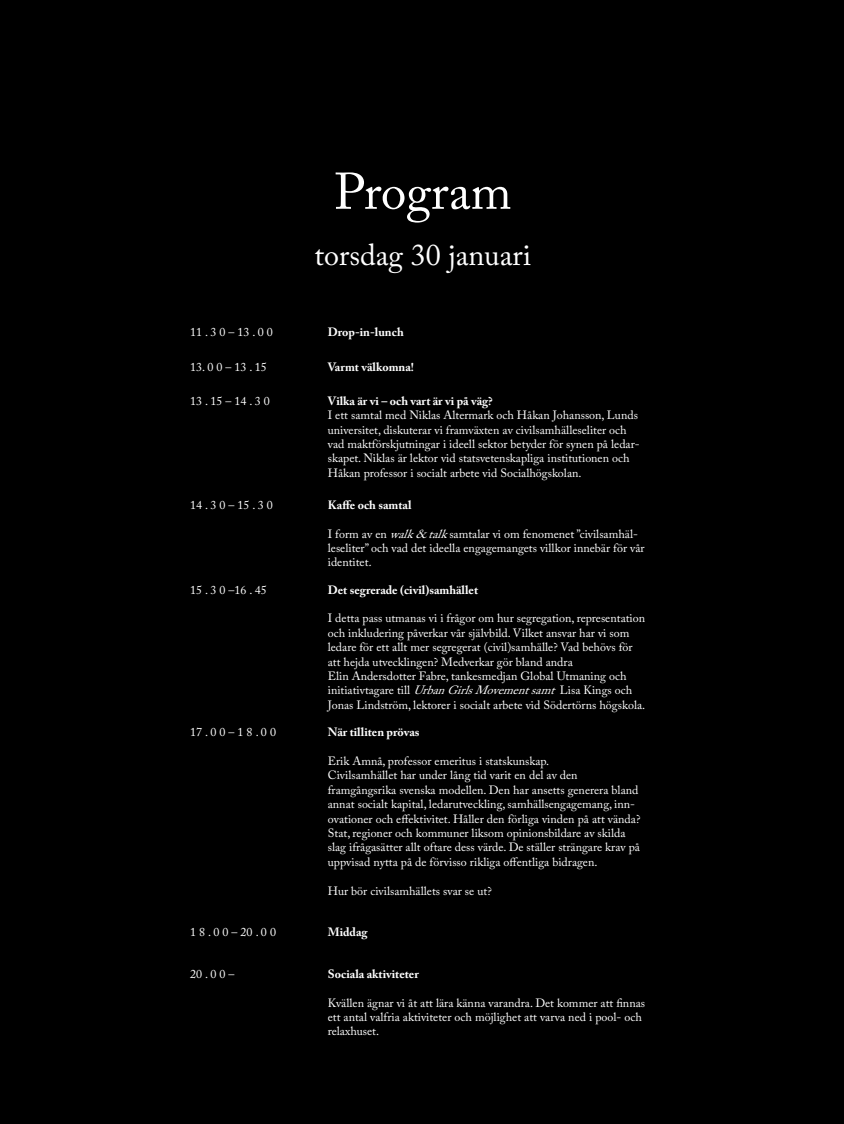
<style>
.page{position:relative;width:844px;height:1124px;background:#fff}
.page>*{position:absolute;margin:0;border:0;box-sizing:border-box;transform-origin:0 0}
.t1{font:51px "Adobe Caslon Pro";color:#fff}
.t2{font:30px "Adobe Caslon Pro";color:#fff}
.t3{font:12px/14.4px "Adobe Caslon Pro";color:#fff}
.t4{font:700 12px "Adobe Caslon Pro";color:#fff}
.s1{font-style:italic}
</style>
<div class="page">
<div style="left:0;top:0;width:843px;height:1124px;background:#000"></div>
<h1 class="t1" style="left:334px;top:161px;width:179px">Program</h1>
<h2 class="t2" style="left:314px;top:237px;width:218px">torsdag 30 januari</h2>
<p class="t3" style="left:190px;top:325px;width:84px">11 . 3 0 – 13 . 0 0</p>
<p class="t4" style="left:328px;top:325px;width:77px">Drop-in-lunch</p>
<p class="t3" style="left:190px;top:359px;width:78px">13. 0 0 – 13 . 15</p>
<p class="t4" style="left:328px;top:360px;width:88px">Varmt välkomna!</p>
<p class="t3" style="left:190px;top:393px;width:81px">13 . 15 – 14 . 3 0</p>
<p class="t4" style="left:328px;top:394px;width:166px">Vilka är vi – och vart är vi på väg?</p>
<p class="t3" style="left:328px;top:408px;width:313px">I ett samtal med Niklas Altermark och Håkan Johansson, Lunds universitet, diskuterar vi framväxten av civilsamhälleseliter och vad maktförskjutningar i ideell sektor betyder för synen på ledar&shy;skapet. Niklas är lektor vid statsvetenskapliga institutionen och Håkan professor i socialt arbete vid Socialhögskolan.</p>
<p class="t3" style="left:190px;top:497px;width:84px">14 . 3 0 – 15 . 3 0</p>
<p class="t4" style="left:328px;top:498px;width:85px">Kaffe och samtal</p>
<p class="t3" style="left:328px;top:526px;width:318px">I form av en <span class="s1">walk&amp;talk</span>samtalar vi om fenomenet ”civilsamhäl&shy;leseliter” och vad det ideella engagemangets villkor innebär för vår identitet<span class="s1">.</span></p>
<p class="t3" style="left:190px;top:582px;width:78px">15 . 3 0 –16 . 45</p>
<p class="t4" style="left:328px;top:582px;width:152px">Det segrerade (civil)samhället</p>
<p class="t3" style="left:328px;top:611px;width:319px">I detta pass utmanas vi i frågor om hur segregation, representation och inkludering påverkar vår självbild. Vilket ansvar har vi som ledare för ett allt mer segregerat (civil)samhälle? Vad behövs för att hejda utvecklingen? Medverkar gör bland andra<br>Elin Andersdotter Fabre, tankesmedjan Global Utmaning och initiativtagare till <span class="s1">UrbanGirlsMovementsamt</span>Lisa Kings och Jonas Lindström, lektorer i socialt arbete vid Södertörns högskola.</p>
<p class="t3" style="left:190px;top:725px;width:87px">17 . 0 0 – 1 8 . 0 0</p>
<p class="t4" style="left:328px;top:725px;width:93px">När tilliten prövas</p>
<p class="t3" style="left:328px;top:754px;width:314px">Erik Amnå, professor emeritus i statskunskap.<br>Civilsamhället har under lång tid varit en del av den framgångsrika svenska modellen. Den har ansetts generera bland annat socialt kapital, ledarutveckling, samhällsengagemang, inn&shy;ovationer och effektivitet. Håller den förliga vinden på att vända?<br>Stat, regioner och kommuner liksom opinionsbildare av skilda slag ifrågasätter allt oftare dess värde. De ställer strängare krav på uppvisad nytta på de förvisso rikliga offentliga bidragen.</p>
<p class="t3" style="left:328px;top:883px;width:165px">Hur bör civilsamhällets svar se ut?</p>
<p class="t3" style="left:190px;top:925px;width:87px">1 8 . 0 0 – 20 . 0 0</p>
<p class="t4" style="left:328px;top:925px;width:41px">Middag</p>
<p class="t3" style="left:190px;top:966px;width:46px">20 . 0 0 –</p>
<p class="t4" style="left:328px;top:967px;width:92px">Sociala aktiviteter</p>
<p class="t3" style="left:328px;top:995px;width:319px">Kvällen ägnar vi åt att lära känna varandra. Det kommer att finnas ett antal valfria aktiviteter och möjlighet att varva ned i pool- och relaxhuset.</p>
</div>
